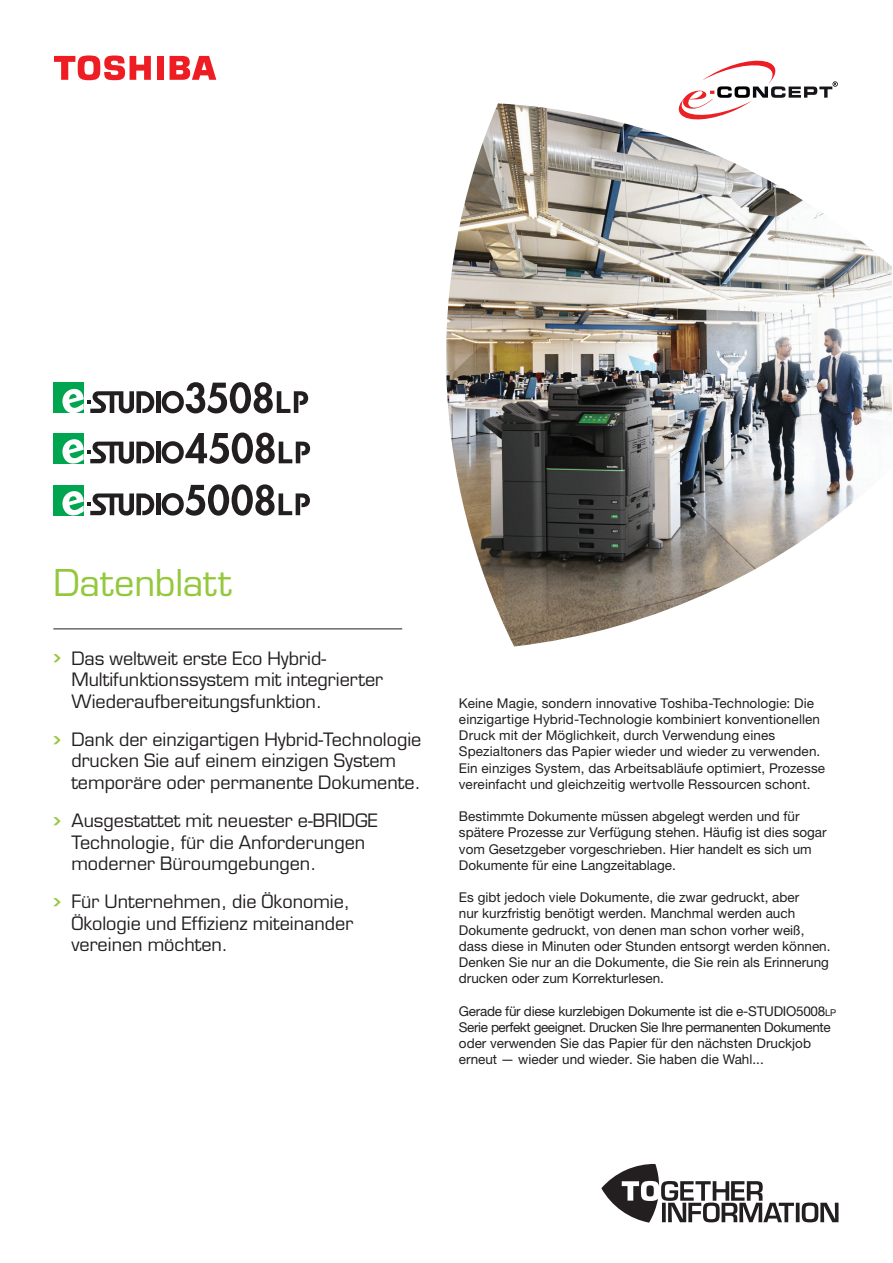
<style>
.page{position:relative;width:893px;height:1263px;background:#fff}
.page>*{position:absolute;margin:0;border:0;box-sizing:border-box;transform-origin:0 0}
.t1{font:36px "Eurostile LT Std";letter-spacing:-.005em;color:#94c83c}
.t2{font:18px/21.6px "Eurostile LT Std";color:#231f20}
.t3{font:13.5px/16.2px "Helvetica Neue LT Pro";color:#231f20}
.t4{font:13.5px/16.2px "Helvetica Neue LT Pro";letter-spacing:-.02em;color:#231f20}
.s1{font-family:"Chevron";font-size:21px;color:#94c83c}
.s2{font-size:9.45px}
</style>
<div class="page">
<img style="left:446px;top:103px;width:446px;height:543px">
<hr style="left:53px;top:628px;width:349px;height:1px;background:#231f20">
<svg style="left:601px;top:1164px;width:237px;height:58px"></svg>
<svg style="left:679px;top:61px;width:159px;height:58px"></svg>
<div style="left:53px;top:383px;width:31px;height:30px;background:#00a54f"></div>
<hr style="left:156px;top:391px;width:4px;height:22px;background:#231f20">
<svg style="left:62px;top:388px;width:92px;height:25px"></svg>
<svg style="left:162px;top:382px;width:146px;height:31px"></svg>
<div style="left:53px;top:433px;width:31px;height:30px;background:#00a54f"></div>
<hr style="left:156px;top:442px;width:4px;height:21px;background:#231f20">
<svg style="left:61px;top:439px;width:93px;height:25px"></svg>
<svg style="left:162px;top:432px;width:148px;height:32px"></svg>
<div style="left:53px;top:485px;width:31px;height:30px;background:#00a54f"></div>
<hr style="left:156px;top:493px;width:4px;height:22px;background:#231f20">
<svg style="left:61px;top:491px;width:93px;height:25px"></svg>
<svg style="left:162px;top:484px;width:148px;height:32px"></svg>
<div style="left:157px;top:56px;width:7px;height:24px;background:#ee1d23"></div>
<svg style="left:170px;top:56px;width:46px;height:24px"></svg>
<svg style="left:54px;top:55px;width:97px;height:25px"></svg>
<h1 class="t1" style="left:53px;top:561px;width:180px">Datenblatt</h1>
<h2 class="t2" style="left:71px;top:647px;width:313px;text-indent:-18px"><span class="s1">•</span> Das weltweit erste Eco Hybrid-<br>Multifunktionssystem mit integrierter<br>Wiederaufbereitungsfunktion.</h2>
<h2 class="t2" style="left:71px;top:729px;width:352px;text-indent:-18px"><span class="s1">•</span> Dank der einzigartigen Hybrid-Technologie drucken Sie auf einem einzigen System temporäre oder permanente Dokumente.</h2>
<h2 class="t2" style="left:71px;top:810px;width:308px;text-indent:-18px"><span class="s1">•</span> Ausgestattet mit neuester e-BRIDGE<br>Technologie, für die Anforderungen moderner Büroumgebungen.</h2>
<h2 class="t2" style="left:71px;top:891px;width:284px;text-indent:-18px"><span class="s1">•</span> Für Unternehmen, die Ökonomie,<br>Ökologie und Effizienz miteinander vereinen möchten.</h2>
<p class="t3" style="left:459px;top:695px;width:368px">Keine Magie, sondern innovative Toshiba-Technologie: Die einzigartige Hybrid-Technologie kombiniert konventionellen Druck mit der Möglichkeit, durch Verwendung eines Spezialtoners das Papier wieder und wieder zu verwenden.<br>Ein einziges System, das Arbeitsabläufe optimiert, Prozesse vereinfacht und gleichzeitig wertvolle Ressourcen schont.</p>
<p class="t3" style="left:459px;top:808px;width:369px">Bestimmte Dokumente müssen abgelegt werden und für spätere Prozesse zur Verfügung stehen. Häufig ist dies sogar vom Gesetzgeber vorgeschrieben. Hier handelt es sich um Dokumente für eine Langzeitablage.</p>
<p class="t3" style="left:459px;top:889px;width:373px">Es gibt jedoch viele Dokumente, die zwar gedruckt, aber<br>nur kurzfristig benötigt werden. Manchmal werden auch Dokumente gedruckt, von denen man schon vorher weiß, dass diese in Minuten oder Stunden entsorgt werden können.<br>Denken Sie nur an die Dokumente, die Sie rein als Erinnerung drucken oder zum Korrekturlesen.</p>
<p class="t4" style="left:459px;top:1002px;width:379px">Gerade für diese kurzlebigen Dokumente ist die e-STUDIO5008<span class="s2">lp </span>Serie perfekt geeignet. Drucken Sie Ihre permanenten Dokumente oder verwenden Sie das Papier für den nächsten Druckjob erneut — wieder und wieder. Sie haben die Wahl...</p>
</div>
